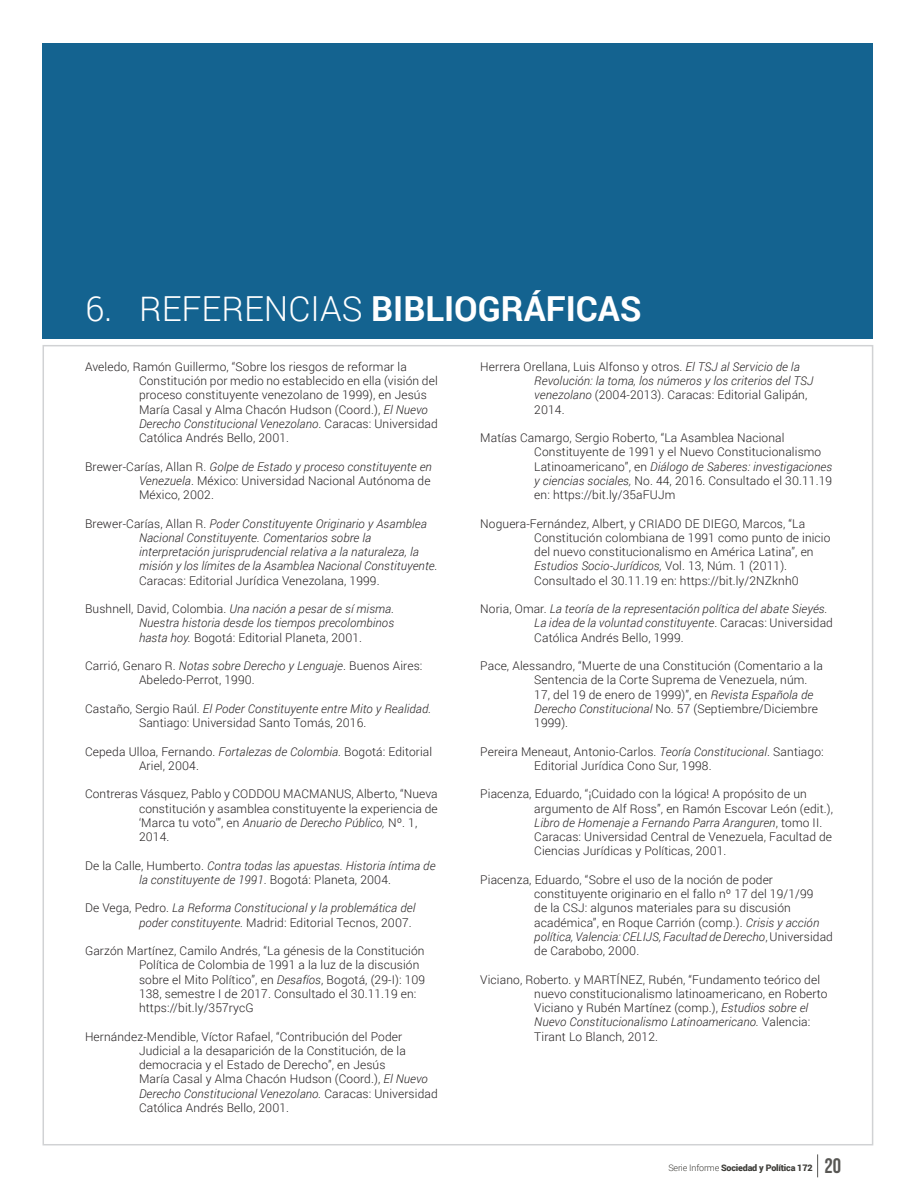
<style>
.page{position:relative;width:918px;height:1188px;background:#fff}
.page>*{position:absolute;margin:0;border:0;box-sizing:border-box;transform-origin:0 0}
.t1{font:700 34.5px "Roboto";color:#fff}
.t2{font:21px "Bebas Neue";color:#585754}
.t3{font:300 12px "Roboto";letter-spacing:.01em;color:#231f20}
.t4{font:italic 300 12px "Roboto";letter-spacing:.01em;color:#231f20}
.t5{font:900 9px "Roboto";letter-spacing:-.02em;color:#3e3d39}
.s1{font-weight:300}
.s2{font-style:italic}
.s3{font-style:normal}
</style>
<div class="page">
<svg style="left:817px;top:1154px;width:1px;height:23px"></svg>
<div style="left:43px;top:43px;width:830px;height:295px;background:#146390"></div>
<p class="t1" style="left:85px;top:284px;width:558px"><span class="s1">6. REFERENCIAS</span> BIBLIOGRÁFICAS</p>
<p class="t3" style="left:85px;top:358px;width:323px">Aveledo, Ramón Guillermo, “Sobre los riesgos de reformar la</p>
<p class="t3" style="left:139px;top:372px;width:300px">Constitución por medio no establecido en ella (visión del</p>
<p class="t3" style="left:139px;top:387px;width:289px">proceso constituyente venezolano de 1999), en Jesús</p>
<p class="t3" style="left:139px;top:401px;width:290px">María Casal y Alma Chacón Hudson (Coord.), <span class="s2">El Nuevo</span></p>
<p class="t4" style="left:139px;top:415px;width:300px">Derecho Constitucional Venezolano<span class="s3">. Caracas: Universidad</span></p>
<p class="t3" style="left:139px;top:429px;width:152px">Católica Andrés Bello, 2001.</p>
<p class="t4" style="left:85px;top:458px;width:348px"><span class="s3">Brewer-Carías, Allan R.</span> Golpe de Estado y proceso constituyente en</p>
<p class="t3" style="left:139px;top:472px;width:293px"><span class="s2">Venezuela</span>. México: Universidad Nacional Autónoma de</p>
<p class="t3" style="left:139px;top:486px;width:76px">México, 2002.</p>
<p class="t4" style="left:85px;top:515px;width:343px"><span class="s3">Brewer-Carías, Allan R.</span> Poder Constituyente Originario y Asamblea</p>
<p class="t4" style="left:139px;top:529px;width:234px">Nacional Constituyente. Comentarios sobre la</p>
<p class="t4" style="left:139px;top:543px;width:281px">interpretación jurisprudencial relativa a la naturaleza, la</p>
<p class="t4" style="left:139px;top:558px;width:300px">misión y los límites de la Asamblea Nacional Constituyente.</p>
<p class="t3" style="left:139px;top:572px;width:242px">Caracas: Editorial Jurídica Venezolana, 1999.</p>
<p class="t4" style="left:85px;top:600px;width:311px"><span class="s3">Bushnell, David, Colombia.</span> Una nación a pesar de sí misma.</p>
<p class="t4" style="left:139px;top:615px;width:257px">Nuestra historia desde los tiempos precolombinos</p>
<p class="t3" style="left:139px;top:629px;width:225px"><span class="s2">hasta hoy.</span> Bogotá: Editorial Planeta, 2001.</p>
<p class="t3" style="left:85px;top:657px;width:339px">Carrió, Genaro R. <span class="s2">Notas sobre Derecho y Lenguaje</span>. Buenos Aires:</p>
<p class="t3" style="left:139px;top:672px;width:117px">Abeledo-Perrot, 1990.</p>
<p class="t4" style="left:85px;top:700px;width:348px"><span class="s3">Castaño, Sergio Raúl.</span> El Poder Constituyente entre Mito y Realidad.</p>
<p class="t3" style="left:139px;top:714px;width:229px">Santiago: Universidad Santo Tomás, 2016.</p>
<p class="t3" style="left:85px;top:743px;width:349px">Cepeda Ulloa, Fernando. <span class="s2">Fortalezas de Colombia.</span> Bogotá: Editorial</p>
<p class="t3" style="left:139px;top:757px;width:61px">Ariel, 2004.</p>
<p class="t3" style="left:85px;top:786px;width:354px">Contreras Vásquez, Pablo y CODDOU MACMANUS, Alberto, “Nueva</p>
<p class="t3" style="left:139px;top:800px;width:300px">constitución y asamblea constituyente la experiencia de</p>
<p class="t4" style="left:139px;top:814px;width:280px"><span class="s3">‘Marca tu voto’”, en</span> Anuario de Derecho Público, <span class="s3">Nº. 1,</span></p>
<p class="t3" style="left:139px;top:828px;width:32px">2014.</p>
<p class="t4" style="left:85px;top:857px;width:352px"><span class="s3">De la Calle, Humberto.</span> Contra todas las apuestas. Historia íntima de</p>
<p class="t4" style="left:139px;top:871px;width:253px">la constituyente de 1991<span class="s3">. Bogotá: Planeta, 2004.</span></p>
<p class="t4" style="left:85px;top:900px;width:332px"><span class="s3">De Vega, Pedro.</span> La Reforma Constitucional y la problemática del</p>
<p class="t3" style="left:139px;top:914px;width:274px"><span class="s2">poder constituyente.</span> Madrid: Editorial Tecnos, 2007.</p>
<p class="t3" style="left:85px;top:942px;width:341px">Garzón Martínez, Camilo Andrés, “La génesis de la Constitución</p>
<p class="t3" style="left:139px;top:957px;width:282px">Política de Colombia de 1991 a la luz de la discusión</p>
<p class="t3" style="left:139px;top:971px;width:288px">sobre el Mito Político”, en <span class="s2">Desafíos</span>, Bogotá, (29-I): 109</p>
<p class="t3" style="left:139px;top:985px;width:279px">138, semestre I de 2017. Consultado el 30.11.19 en:</p>
<p class="t3" style="left:139px;top:999px;width:116px">https://bit.ly/357rycG</p>
<p class="t3" style="left:85px;top:1028px;width:319px">Hernández-Mendible, Víctor Rafael, “Contribución del Poder</p>
<p class="t3" style="left:139px;top:1042px;width:268px">Judicial a la desaparición de la Constitución, de la</p>
<p class="t3" style="left:139px;top:1056px;width:248px">democracia y el Estado de Derecho”, en Jesús</p>
<p class="t3" style="left:139px;top:1071px;width:290px">María Casal y Alma Chacón Hudson (Coord.), <span class="s2">El Nuevo</span></p>
<p class="t4" style="left:139px;top:1085px;width:300px">Derecho Constitucional Venezolano. <span class="s3">Caracas: Universidad</span></p>
<p class="t3" style="left:139px;top:1099px;width:152px">Católica Andrés Bello, 2001.</p>
<p class="t3" style="left:480px;top:358px;width:321px">Herrera Orellana, Luis Alfonso y otros. <span class="s2">El TSJ al Servicio de la</span></p>
<p class="t4" style="left:534px;top:372px;width:281px">Revolución: la toma, los números y los criterios del TSJ</p>
<p class="t3" style="left:534px;top:387px;width:275px"><span class="s2">venezolano</span> (2004-2013). Caracas: Editorial Galipán,</p>
<p class="t3" style="left:534px;top:401px;width:32px">2014.</p>
<p class="t3" style="left:480px;top:429px;width:306px">Matías Camargo, Sergio Roberto, “La Asamblea Nacional</p>
<p class="t3" style="left:534px;top:444px;width:289px">Constituyente de 1991 y el Nuevo Constitucionalismo</p>
<p class="t4" style="left:534px;top:458px;width:299px"><span class="s3">Latinoamericano”, en</span> Diálogo de Saberes: investigaciones</p>
<p class="t3" style="left:534px;top:472px;width:299px"><span class="s2">y ciencias sociales,</span> No. 44, 2016. Consultado el 30.11.19</p>
<p class="t3" style="left:534px;top:486px;width:143px">en: https://bit.ly/35aFUJm</p>
<p class="t3" style="left:480px;top:515px;width:326px">Noguera-Fernández, Albert, y CRIADO DE DIEGO, Marcos, “La</p>
<p class="t3" style="left:534px;top:529px;width:298px">Constitución colombiana de 1991 como punto de inicio</p>
<p class="t3" style="left:534px;top:543px;width:281px">del nuevo constitucionalismo en América Latina”, en</p>
<p class="t4" style="left:534px;top:558px;width:254px">Estudios Socio-Jurídicos, <span class="s3">Vol. 13, Núm. 1 (2011).</span></p>
<p class="t3" style="left:534px;top:572px;width:266px">Consultado el 30.11.19 en: https://bit.ly/2NZknh0</p>
<p class="t4" style="left:480px;top:600px;width:349px"><span class="s3">Noria, Omar.</span> La teoría de la representación política del abate Sieyés.</p>
<p class="t4" style="left:534px;top:615px;width:300px">La idea de la voluntad constituyente<span class="s3">. Caracas: Universidad</span></p>
<p class="t3" style="left:534px;top:629px;width:151px">Católica Andrés Bello, 1999.</p>
<p class="t3" style="left:480px;top:657px;width:344px">Pace, Alessandro, “Muerte de una Constitución (Comentario a la</p>
<p class="t3" style="left:534px;top:672px;width:275px">Sentencia de la Corte Suprema de Venezuela, núm.</p>
<p class="t3" style="left:534px;top:686px;width:280px">17, del 19 de enero de 1999)”, en <span class="s2">Revista Española de</span></p>
<p class="t3" style="left:534px;top:700px;width:285px"><span class="s2">Derecho Constitucional</span> No. 57 (Septiembre/Diciembre</p>
<p class="t3" style="left:534px;top:714px;width:35px">1999).</p>
<p class="t3" style="left:480px;top:743px;width:345px">Pereira Meneaut, Antonio-Carlos. <span class="s2">Teoría Constitucional</span>. Santiago:</p>
<p class="t3" style="left:534px;top:757px;width:179px">Editorial Jurídica Cono Sur, 1998.</p>
<p class="t3" style="left:480px;top:786px;width:328px">Piacenza, Eduardo, “¡Cuidado con la lógica! A propósito de un</p>
<p class="t3" style="left:534px;top:800px;width:300px">argumento de Alf Ross”, en Ramón Escovar León (edit.),</p>
<p class="t4" style="left:534px;top:814px;width:289px">Libro de Homenaje a Fernando Parra Aranguren<span class="s3">, tomo II.</span></p>
<p class="t3" style="left:534px;top:828px;width:299px">Caracas: Universidad Central de Venezuela, Facultad de</p>
<p class="t3" style="left:534px;top:843px;width:194px">Ciencias Jurídicas y Políticas, 2001.</p>
<p class="t3" style="left:480px;top:871px;width:294px">Piacenza, Eduardo, “Sobre el uso de la noción de poder</p>
<p class="t3" style="left:534px;top:885px;width:281px">constituyente originario en el fallo nº 17 del 19/1/99</p>
<p class="t3" style="left:534px;top:900px;width:258px">de la CSJ: algunos materiales para su discusión</p>
<p class="t3" style="left:534px;top:914px;width:287px">académica”, en Roque Carrión (comp.). <span class="s2">Crisis y acción</span></p>
<p class="t4" style="left:534px;top:928px;width:300px">política, Valencia: CELIJS, Facultad de Derecho<span class="s3">, Universidad</span></p>
<p class="t3" style="left:534px;top:942px;width:106px">de Carabobo, 2000.</p>
<p class="t3" style="left:480px;top:971px;width:341px">Viciano, Roberto. y MARTÍNEZ, Rubén, “Fundamento teórico del</p>
<p class="t3" style="left:534px;top:985px;width:295px">nuevo constitucionalismo latinoamericano, en Roberto</p>
<p class="t3" style="left:534px;top:999px;width:275px">Viciano y Rubén Martínez (comp.), <span class="s2">Estudios sobre el</span></p>
<p class="t4" style="left:534px;top:1014px;width:278px">Nuevo Constitucionalismo Latinoamericano. <span class="s3">Valencia:</span></p>
<p class="t3" style="left:534px;top:1028px;width:125px">Tirant Lo Blanch, 2012.</p>
<p class="t5" style="left:668px;top:1162px;width:146px"><span class="s1">Serie Informe</span> Sociedad y Política 172</p>
<p class="t2" style="left:825px;top:1155px;width:18px">20</p>
</div>
